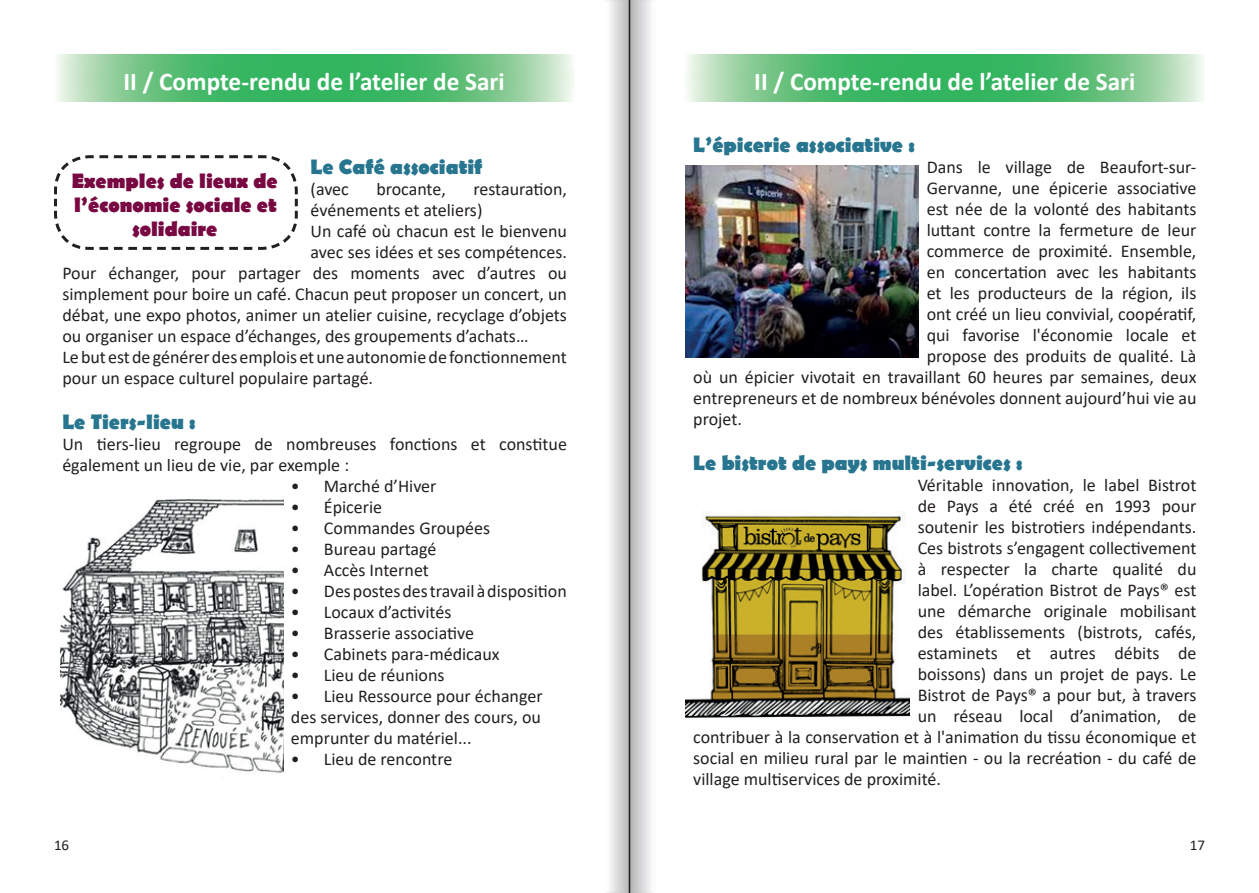
<style>
.page{position:relative;width:1259px;height:893px;background:#fff}
.page>*{position:absolute;margin:0;border:0;box-sizing:border-box;transform-origin:0 0}
.t1{font:700 25.5px "Calibri";color:#fff}
.t2{font:700 21px "Berlin Sans FB";color:#27758f}
.t3{font:700 21px/23.7px "Berlin Sans FB";color:#770841;text-align:center}
.t4{font:18px/21px "Calibri";color:#231f20}
.t5{font:15px "Calibri";color:#231f20}
</style>
<div class="page">
<svg style="left:610px;top:3px;width:41px;height:887px"></svg>
<hr style="left:629px;top:0;width:1px;height:893px;background:#231f20">
<img style="left:60px;top:499px;width:223px;height:279px">
<img style="left:686px;top:513px;width:223px;height:204px">
<img style="left:685px;top:165px;width:233px;height:192px">
<svg style="left:57px;top:54px;width:516px;height:47px;background:#65c380"></svg>
<svg style="left:687px;top:54px;width:516px;height:47px;background:#65c380"></svg>
<svg style="left:54px;top:155px;width:244px;height:95px"></svg>
<h1 class="t1" style="left:123px;top:64px;width:383px">II / Compte-rendu de l’atelier de Sari</h1>
<h1 class="t1" style="left:754px;top:64px;width:383px">II / Compte-rendu de l’atelier de Sari</h1>
<p class="t2" style="left:310px;top:155px;width:173px">Le Café associatif</p>
<p class="t4" style="left:310px;top:178px;width:40px">(avec</p>
<p class="t4" style="left:376px;top:178px;width:71px">brocante,</p>
<p class="t4" style="left:473px;top:178px;width:95px">restauration,</p>
<p class="t4" style="left:310px;top:199px;width:173px">événements et ateliers)</p>
<p class="t4" style="left:310px;top:220px;width:258px">Un café où chacun est le bienvenu</p>
<p class="t4" style="left:310px;top:241px;width:258px">avec ses idées et ses compétences.</p>
<p class="t4" style="left:62px;top:262px;width:506px">Pour échanger, pour partager des moments avec d’autres ou</p>
<p class="t4" style="left:62px;top:283px;width:506px">simplement pour boire un café. Chacun peut proposer un concert, un</p>
<p class="t4" style="left:62px;top:304px;width:506px">débat, une expo photos, animer un atelier cuisine, recyclage d’objets</p>
<p class="t4" style="left:62px;top:325px;width:467px">ou organiser un espace d’échanges, des groupements d’achats…</p>
<p class="t4" style="left:62px;top:346px;width:506px">Le but est de générer des emplois et une autonomie de fonctionnement</p>
<p class="t4" style="left:62px;top:367px;width:312px">pour un espace culturel populaire partagé.</p>
<p class="t2" style="left:62px;top:410px;width:135px">Le Tiers-lieu :</p>
<p class="t4" style="left:62px;top:433px;width:506px">Un tiers-lieu regroupe de nombreuses fonctions et constitue également un lieu de vie, par exemple :</p>
<p class="t4" style="left:291px;top:475px;width:147px">• Marché d’Hiver</p>
<p class="t4" style="left:291px;top:496px;width:93px">• Épicerie</p>
<p class="t4" style="left:291px;top:517px;width:201px">• Commandes Groupées</p>
<p class="t4" style="left:291px;top:538px;width:147px">• Bureau partagé</p>
<p class="t4" style="left:291px;top:559px;width:139px">• Accès Internet</p>
<p class="t4" style="left:291px;top:580px;width:277px">• Des postes des travail à disposition</p>
<p class="t4" style="left:291px;top:601px;width:162px">• Locaux d’activités</p>
<p class="t4" style="left:291px;top:622px;width:185px">• Brasserie associative</p>
<p class="t4" style="left:291px;top:643px;width:210px">• Cabinets para-médicaux</p>
<p class="t4" style="left:291px;top:664px;width:155px">• Lieu de réunions</p>
<p class="t4" style="left:291px;top:685px;width:253px;text-align:justify">• Lieu Ressource pour échanger des services, donner des cours, ou emprunter du matériel...</p>
<p class="t4" style="left:291px;top:748px;width:163px">• Lieu de rencontre</p>
<p class="t3" style="left:72px;top:171px;width:207px">Exemples de lieux de l’économie sociale et solidaire</p>
<p class="t2" style="left:693px;top:133px;width:223px">L’épicerie associative :</p>
<p class="t4" style="left:926px;top:156px;width:271px">Dans le village de Beaufort-sur-</p>
<p class="t4" style="left:926px;top:177px;width:271px">Gervanne, une épicerie associative</p>
<p class="t4" style="left:926px;top:198px;width:271px">est née de la volonté des habitants</p>
<p class="t4" style="left:926px;top:219px;width:271px">luttant contre la fermeture de leur</p>
<p class="t4" style="left:926px;top:240px;width:271px">commerce de proximité. Ensemble,</p>
<p class="t4" style="left:926px;top:261px;width:271px">en concertation avec les habitants</p>
<p class="t4" style="left:926px;top:282px;width:271px">et les producteurs de la région, ils</p>
<p class="t4" style="left:926px;top:303px;width:271px">ont créé un lieu convivial, coopératif,</p>
<p class="t4" style="left:926px;top:324px;width:271px">qui favorise l'économie locale et</p>
<p class="t4" style="left:926px;top:345px;width:271px">propose des produits de qualité. Là</p>
<p class="t4" style="left:693px;top:366px;width:505px">où un épicier vivotait en travaillant 60 heures par semaines, deux</p>
<p class="t4" style="left:693px;top:387px;width:505px">entrepreneurs et de nombreux bénévoles donnent aujourd’hui vie au</p>
<p class="t4" style="left:693px;top:408px;width:50px">projet.</p>
<p class="t2" style="left:693px;top:450px;width:331px">Le bistrot de pays multi-services :</p>
<p class="t4" style="left:917px;top:474px;width:280px">Véritable innovation, le label Bistrot</p>
<p class="t4" style="left:917px;top:495px;width:280px">de Pays a été créé en 1993 pour</p>
<p class="t4" style="left:917px;top:516px;width:280px">soutenir les bistrotiers indépendants.</p>
<p class="t4" style="left:917px;top:537px;width:280px">Ces bistrots s’engagent collectivement</p>
<p class="t4" style="left:917px;top:558px;width:280px">à respecter la charte qualité du</p>
<p class="t4" style="left:917px;top:579px;width:280px">label. L’opération Bistrot de Pays® est</p>
<p class="t4" style="left:917px;top:600px;width:280px">une démarche originale mobilisant</p>
<p class="t4" style="left:917px;top:621px;width:280px">des établissements (bistrots, cafés,</p>
<p class="t4" style="left:917px;top:642px;width:280px">estaminets et autres débits de</p>
<p class="t4" style="left:917px;top:663px;width:280px">boissons) dans un projet de pays. Le</p>
<p class="t4" style="left:917px;top:684px;width:280px">Bistrot de Pays® a pour but, à travers</p>
<p class="t4" style="left:917px;top:705px;width:280px">un réseau local d’animation, de</p>
<p class="t4" style="left:693px;top:726px;width:505px">contribuer à la conservation et à l'animation du tissu économique et</p>
<p class="t4" style="left:693px;top:747px;width:505px">social en milieu rural par le maintien - ou la recréation - du café de</p>
<p class="t4" style="left:693px;top:768px;width:249px">village multiservices de proximité.</p>
<p class="t5" style="left:54px;top:835px;width:17px">16</p>
<p class="t5" style="left:1189px;top:835px;width:17px">17</p>
</div>
